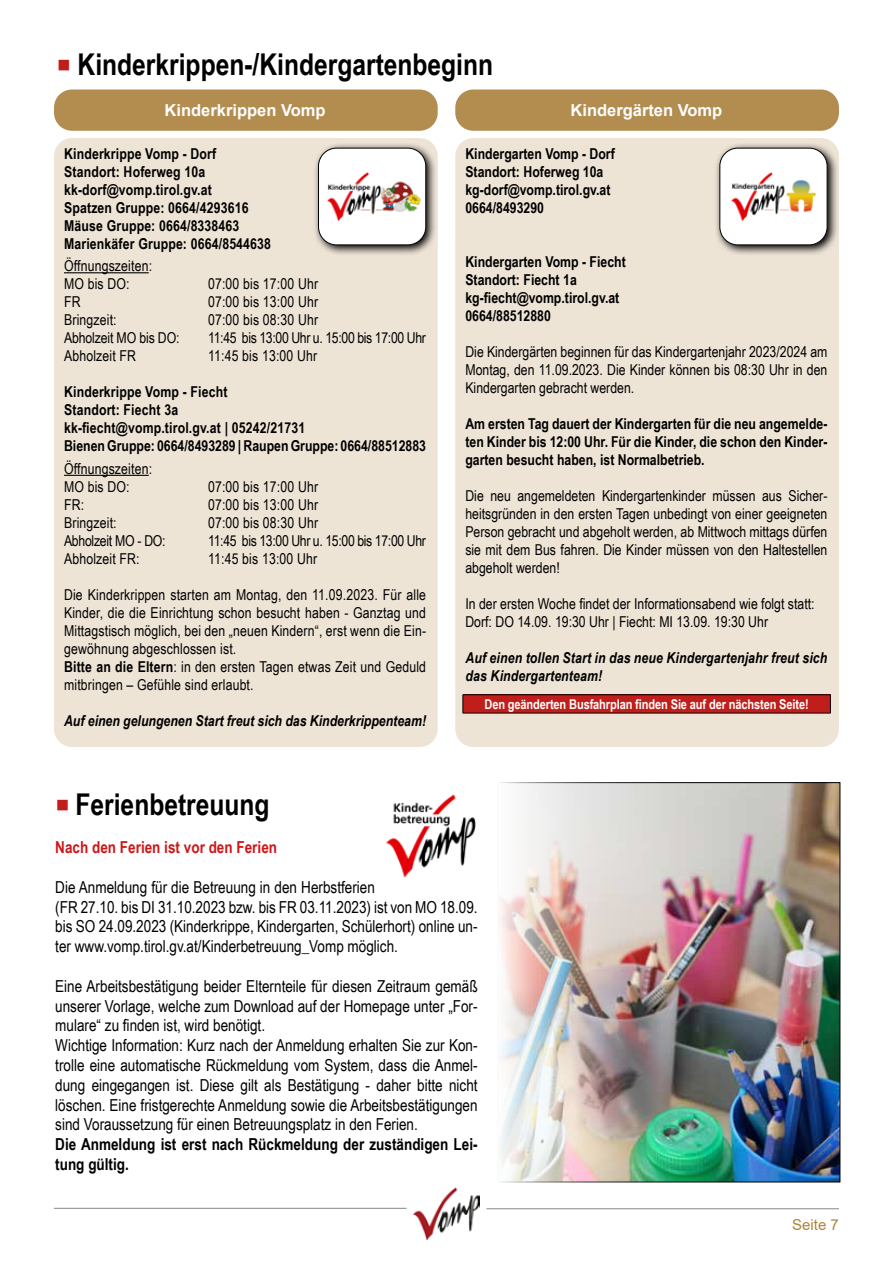
<style>
.page{position:relative;width:893px;height:1263px;background:#fff}
.page>*{position:absolute;margin:0;border:0;box-sizing:border-box;transform-origin:0 0}
.t1{font:700 30px "Arial Narrow";color:#000}
.t2{font:16.5px/19.8px "Arial Narrow";color:#000}
.t3{font:700 16.5px/19.8px "Arial Narrow";color:#000}
.t4{font:700 16.5px "Arial";color:#fff}
.t5{font:700 16.5px "Arial Narrow";color:#cd1719}
.t6{font:15px/18px "Arial Narrow";letter-spacing:.01em;color:#000}
.t7{font:700 15px/18px "Arial Narrow";color:#000}
.t8{font:italic 700 15px/18px "Arial Narrow";letter-spacing:.01em;color:#000}
.t9{font:15px "Arial Narrow";letter-spacing:-.02em;color:#000}
.t10{font:15px "Arial Narrow";letter-spacing:-.01em;color:#000}
.t11{font:15px "Arial";color:#ac843e}
.t12{font:700 13.5px "Arial Narrow";letter-spacing:-.01em;color:#fff}
.s1{color:#c01e1a}
.s2{font-weight:700}
</style>
<div class="page">
<img style="left:414px;top:1187px;width:65px;height:52px">
<hr style="left:54px;top:1208px;width:352px;height:1px;background:#878787">
<hr style="left:486px;top:1208px;width:353px;height:1px;background:#878787">
<div style="left:54px;top:90px;width:384px;height:41px;background:#b38d50;border-radius:18px"></div>
<div style="left:455px;top:90px;width:384px;height:41px;background:#b38d50;border-radius:18px"></div>
<div style="left:54px;top:138px;width:384px;height:609px;background:#eee4d6;border-radius:18px"></div>
<div style="left:455px;top:138px;width:384px;height:609px;background:#eee4d6;border-radius:18px"></div>
<hr style="left:64px;top:272px;width:85px;height:1px;background:#000">
<hr style="left:64px;top:475px;width:85px;height:1px;background:#000">
<svg style="left:315px;top:143px;width:122px;height:111px"></svg>
<img style="left:318px;top:148px;width:108px;height:97px">
<div style="left:318px;top:148px;width:108px;height:97px;border:1px solid #000;border-radius:18px"></div>
<svg style="left:716px;top:144px;width:122px;height:110px"></svg>
<img style="left:720px;top:148px;width:107px;height:97px">
<div style="left:719px;top:148px;width:108px;height:97px;border:1px solid #000;border-radius:18px"></div>
<div style="left:463px;top:695px;width:367px;height:18px;background:#c01e1a"></div>
<hr style="left:463px;top:694px;width:368px;height:1px;background:#000">
<svg style="left:463px;top:695px;width:1px;height:18px"></svg>
<svg style="left:830px;top:695px;width:1px;height:18px"></svg>
<hr style="left:463px;top:713px;width:368px;height:1px;background:#000">
<img style="left:501px;top:784px;width:337px;height:396px">
<div style="left:498px;top:782px;width:342px;height:400px;border:1px solid #000"></div>
<img style="left:386px;top:794px;width:90px;height:84px">
<h1 class="t1" style="left:57px;top:42px;width:438px"><span class="s1">○</span> Kinderkrippen-/Kindergartenbeginn</h1>
<p class="t4" style="left:165px;top:98px;width:163px">Kinderkrippen Vomp</p>
<p class="t7" style="left:64px;top:144px;width:209px">Kinderkrippe Vomp - Dorf<br>Standort: Hoferweg 10a kk-dorf@vomp.tirol.gv.at<br>Spatzen Gruppe: 0664/4293616<br>Mäuse Gruppe: 0664/8338463<br>Marienkäfer Gruppe: 0664/8544638</p>
<p class="t6" style="left:64px;top:256px;width:90px">Öffnungszeiten:<br>MO bis DO:</p>
<p class="t4" style="left:570px;top:98px;width:153px">Kindergärten Vomp</p>
<p class="t7" style="left:465px;top:144px;width:151px">Kindergarten Vomp - Dorf<br>Standort: Hoferweg 10a kg-dorf@vomp.tirol.gv.at<br>0664/8493290</p>
<p class="t7" style="left:465px;top:252px;width:162px">Kindergarten Vomp - Fiecht<br>Standort: Fiecht 1a kg-fiecht@vomp.tirol.gv.at<br>0664/88512880</p>
<p class="t6" style="left:465px;top:342px;width:363px;text-align:justify">Die Kindergärten beginnen für das Kindergartenjahr 2023/2024 am Montag, den 11.09.2023. Die Kinder können bis 08:30 Uhr in den Kindergarten gebracht werden.</p>
<p class="t7" style="left:465px;top:414px;width:364px;text-align:justify">Am ersten Tag dauert der Kindergarten für die neu angemelde&shy;ten Kinder bis 12:00 Uhr. Für die Kinder, die schon den Kinder&shy;garten besucht haben, ist Normalbetrieb.</p>
<p class="t6" style="left:465px;top:486px;width:364px;text-align:justify">Die neu angemeldeten Kindergartenkinder müssen aus Sicher&shy;heitsgründen in den ersten Tagen unbedingt von einer geeigneten Person gebracht und abgeholt werden, ab Mittwoch mittags dürfen sie mit dem Bus fahren. Die Kinder müssen von den Haltestellen abgeholt werden!</p>
<p class="t6" style="left:465px;top:594px;width:351px">In der ersten Woche findet der Informationsabend wie folgt statt:<br>Dorf: DO 14.09. 19:30 Uhr | Fiecht: MI 13.09. 19:30 Uhr</p>
<p class="t8" style="left:465px;top:648px;width:364px">Auf einen tollen Start in das neue Kindergartenjahr freut sich das Kindergartenteam!</p>
<p class="t12" style="left:484px;top:694px;width:326px">Den geänderten Busfahrplan finden Sie auf der nächsten Seite!</p>
<p class="t6" style="left:208px;top:274px;width:112px">07:00 bis 17:00 Uhr</p>
<p class="t6" style="left:64px;top:292px;width:18px">FR</p>
<p class="t6" style="left:208px;top:292px;width:112px">07:00 bis 13:00 Uhr</p>
<p class="t6" style="left:64px;top:310px;width:54px">Bringzeit:</p>
<p class="t6" style="left:208px;top:310px;width:112px">07:00 bis 08:30 Uhr</p>
<p class="t10" style="left:64px;top:327px;width:117px">Abholzeit MO bis DO:</p>
<p class="t9" style="left:208px;top:327px;width:219px">11:45 bis 13:00 Uhr u. 15:00 bis 17:00 Uhr</p>
<p class="t6" style="left:64px;top:346px;width:74px">Abholzeit FR</p>
<p class="t6" style="left:208px;top:346px;width:111px">11:45 bis 13:00 Uhr</p>
<p class="t7" style="left:64px;top:382px;width:364px">Kinderkrippe Vomp - Fiecht<br>Standort: Fiecht 3a<br>kk-fiecht@vomp.tirol.gv.at | 05242/21731<br>Bienen Gruppe: 0664/8493289 | Raupen Gruppe: 0664/88512883</p>
<p class="t6" style="left:64px;top:459px;width:90px">Öffnungszeiten:<br>MO bis DO:</p>
<p class="t6" style="left:208px;top:477px;width:112px">07:00 bis 17:00 Uhr</p>
<p class="t6" style="left:64px;top:495px;width:22px">FR:</p>
<p class="t6" style="left:208px;top:495px;width:112px">07:00 bis 13:00 Uhr</p>
<p class="t6" style="left:64px;top:513px;width:54px">Bringzeit:</p>
<p class="t6" style="left:208px;top:513px;width:112px">07:00 bis 08:30 Uhr</p>
<p class="t9" style="left:64px;top:529px;width:103px">Abholzeit MO - DO:</p>
<p class="t9" style="left:208px;top:529px;width:219px">11:45 bis 13:00 Uhr u. 15:00 bis 17:00 Uhr</p>
<p class="t6" style="left:64px;top:549px;width:77px">Abholzeit FR:</p>
<p class="t6" style="left:208px;top:549px;width:111px">11:45 bis 13:00 Uhr</p>
<p class="t6" style="left:64px;top:585px;width:364px">Die Kinderkrippen starten am Montag, den 11.09.2023. Für alle Kinder, die die Einrichtung schon besucht haben - Ganztag und Mittagstisch möglich, bei den „neuen Kindern“, erst wenn die Ein&shy;gewöhnung abgeschlossen ist.<br><span class="s2">Bitte an die Eltern</span>: in den ersten Tagen etwas Zeit und Geduld mitbringen – Gefühle sind erlaubt.</p>
<p class="t8" style="left:64px;top:711px;width:363px">Auf einen gelungenen Start freut sich das Kinderkrippenteam!</p>
<h1 class="t1" style="left:55px;top:782px;width:216px"><span class="s1">○</span> Ferienbetreuung</h1>
<p class="t5" style="left:55px;top:835px;width:223px">Nach den Ferien ist vor den Ferien</p>
<p class="t2" style="left:55px;top:876px;width:424px">Die Anmeldung für die Betreuung in den Herbstferien<br>(FR 27.10. bis DI 31.10.2023 bzw. bis FR 03.11.2023) ist von MO 18.09. bis SO 24.09.2023 (Kinderkrippe, Kindergarten, Schülerhort) online un&shy;ter www.vomp.tirol.gv.at/Kinderbetreuung_Vomp möglich.</p>
<p class="t2" style="left:55px;top:975px;width:424px">Eine Arbeitsbestätigung beider Elternteile für diesen Zeitraum gemäß unserer Vorlage, welche zum Download auf der Homepage unter „For&shy;mulare“ zu finden ist, wird benötigt.<br>Wichtige Information: Kurz nach der Anmeldung erhalten Sie zur Kon&shy;trolle eine automatische Rückmeldung vom System, dass die Anmel&shy;dung eingegangen ist. Diese gilt als Bestätigung - daher bitte nicht löschen. Eine fristgerechte Anmeldung sowie die Arbeitsbestätigungen sind Voraussetzung für einen Betreuungsplatz in den Ferien.</p>
<p class="t3" style="left:55px;top:1134px;width:424px">Die Anmeldung ist erst nach Rückmeldung der zuständigen Lei&shy;tung gültig.</p>
<p class="t11" style="left:792px;top:1214px;width:48px">Seite 7</p>
</div>
